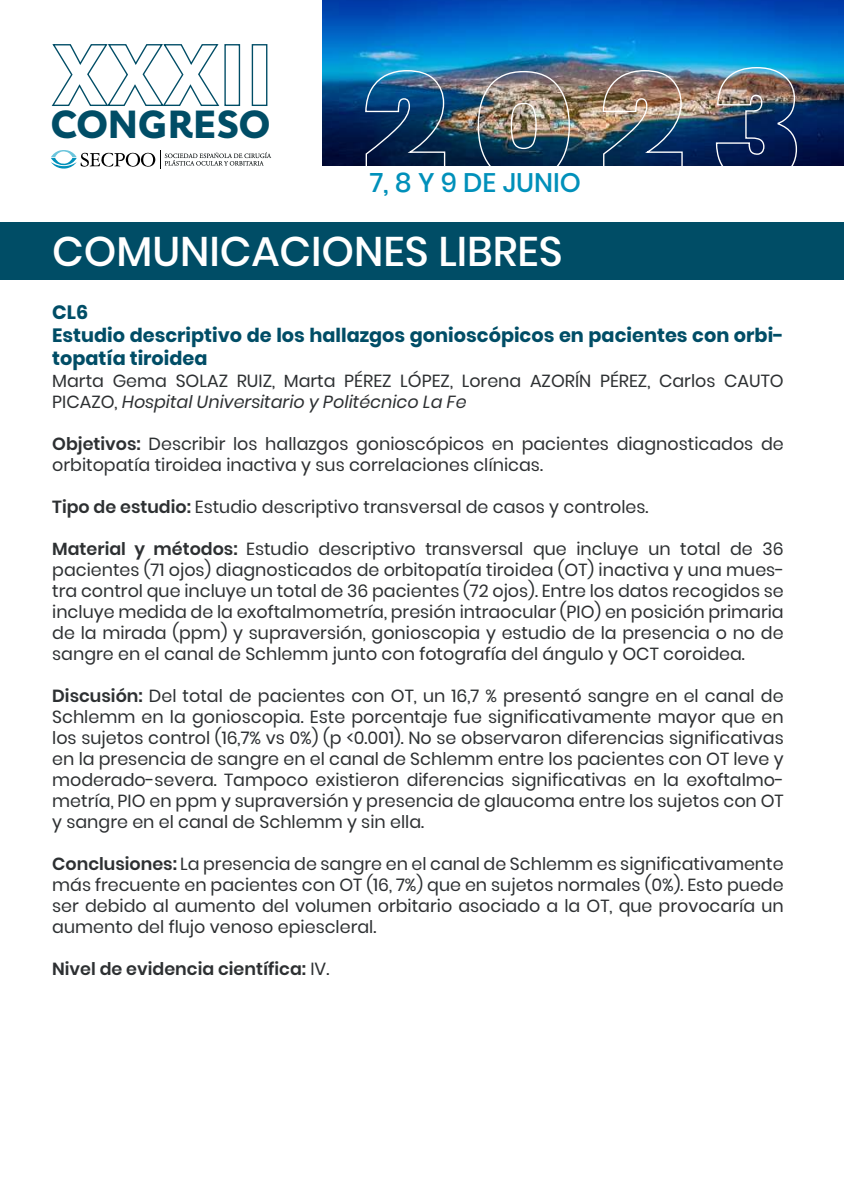
<style>
.page{position:relative;width:844px;height:1191px;background:#fff}
.page>*{position:absolute;margin:0;border:0;box-sizing:border-box;transform-origin:0 0}
.t1{font:500 41.3px "Poppins";color:#fff}
.t2{font:700 38.5px "Carnero";color:#004d66}
.t3{font:500 26.78px "Poppins";color:#0090ba}
.t4{font:700 19.25px/23.1px "Poppins";color:#004d66}
.t5{font:17.5px/21px "Poppins";color:#2d3032;text-align:justify}
.t6{font:600 17.5px "Poppins";color:#2d3032}
.s1{font-style:italic}
.s2{font-weight:600}
.s3{font-weight:400}
</style>
<div class="page">
<img style="left:322px;top:0;width:521px;height:165px">
<svg style="left:51px;top:44px;width:169px;height:62px"></svg>
<div style="left:224px;top:44px;width:16px;height:62px;border:1px solid #004d66"></div>
<div style="left:252px;top:44px;width:15px;height:62px;border:1px solid #004d66"></div>
<svg style="left:51px;top:150px;width:220px;height:19px"></svg>
<img style="left:364px;top:69px;width:82px;height:97px">
<img style="left:477px;top:70px;width:93px;height:96px">
<img style="left:601px;top:69px;width:82px;height:97px">
<img style="left:715px;top:66px;width:82px;height:100px">
<div style="left:0;top:222px;width:843px;height:58px;background:#004d66"></div>
<h2 class="t2" style="left:51px;top:109px;width:221px">CONGRESO</h2>
<h3 class="t3" style="left:370px;top:171px;width:213px">7, 8 Y 9 DE JUNIO</h3>
<h1 class="t1" style="left:52px;top:234px;width:512px">COMUNICACIONES LIBRES</h1>
<p class="t4" style="left:52px;top:301px;width:732px">CL6<br>Estudio descriptivo de los hallazgos gonioscópicos en pacientes con orbi&shy;topatía tiroidea</p>
<p class="t5" style="left:52px;top:370px;width:732px">Marta Gema SOLAZ RUIZ, Marta PÉREZ LÓPEZ, Lorena AZORÍN PÉREZ, Carlos CAUTO<br>PICAZO, <span class="s1">Hospital Universitario y Politécnico La Fe</span></p>
<p class="t5" style="left:52px;top:433px;width:732px"><span class="s2">Objetivos:</span> Describir los hallazgos gonioscópicos en pacientes diagnosticados de orbitopatía tiroidea inactiva y sus correlaciones clínicas.</p>
<p class="t5" style="left:52px;top:496px;width:597px"><span class="s2">Tipo de estudio:</span> Estudio descriptivo transversal de casos y controles.</p>
<p class="t5" style="left:52px;top:538px;width:733px"><span class="s2">Material y métodos:</span> Estudio descriptivo transversal que incluye un total de 36 pacientes (71 ojos) diagnosticados de orbitopatía tiroidea (OT) inactiva y una mues&shy;tra control que incluye un total de 36 pacientes (72 ojos). Entre los datos recogidos se incluye medida de la exoftalmometría, presión intraocular (PIO) en posición primaria de la mirada (ppm) y supraversión, gonioscopia y estudio de la presencia o no de sangre en el canal de Schlemm junto con fotografía del ángulo y OCT coroidea.</p>
<p class="t5" style="left:52px;top:685px;width:733px"><span class="s2">Discusión:</span> Del total de pacientes con OT, un 16,7 % presentó sangre en el canal de Schlemm en la gonioscopia. Este porcentaje fue significativamente mayor que en los sujetos control (16,7% vs 0%) (p &lt;0.001). No se observaron diferencias significativas en la presencia de sangre en el canal de Schlemm entre los pacientes con OT leve y moderado-severa. Tampoco existieron diferencias significativas en la exoftalmo&shy;metría, PIO en ppm y supraversión y presencia de glaucoma entre los sujetos con OT y sangre en el canal de Schlemm y sin ella.</p>
<p class="t5" style="left:52px;top:853px;width:732px"><span class="s2">Conclusiones:</span> La presencia de sangre en el canal de Schlemm es significativamente más frecuente en pacientes con OT (16, 7%) que en sujetos normales (0%). Esto puede ser debido al aumento del volumen orbitario asociado a la OT, que provocaría un aumento del flujo venoso epiescleral.</p>
<p class="t6" style="left:52px;top:960px;width:278px">Nivel de evidencia científica: <span class="s3">IV.</span></p>
</div>
